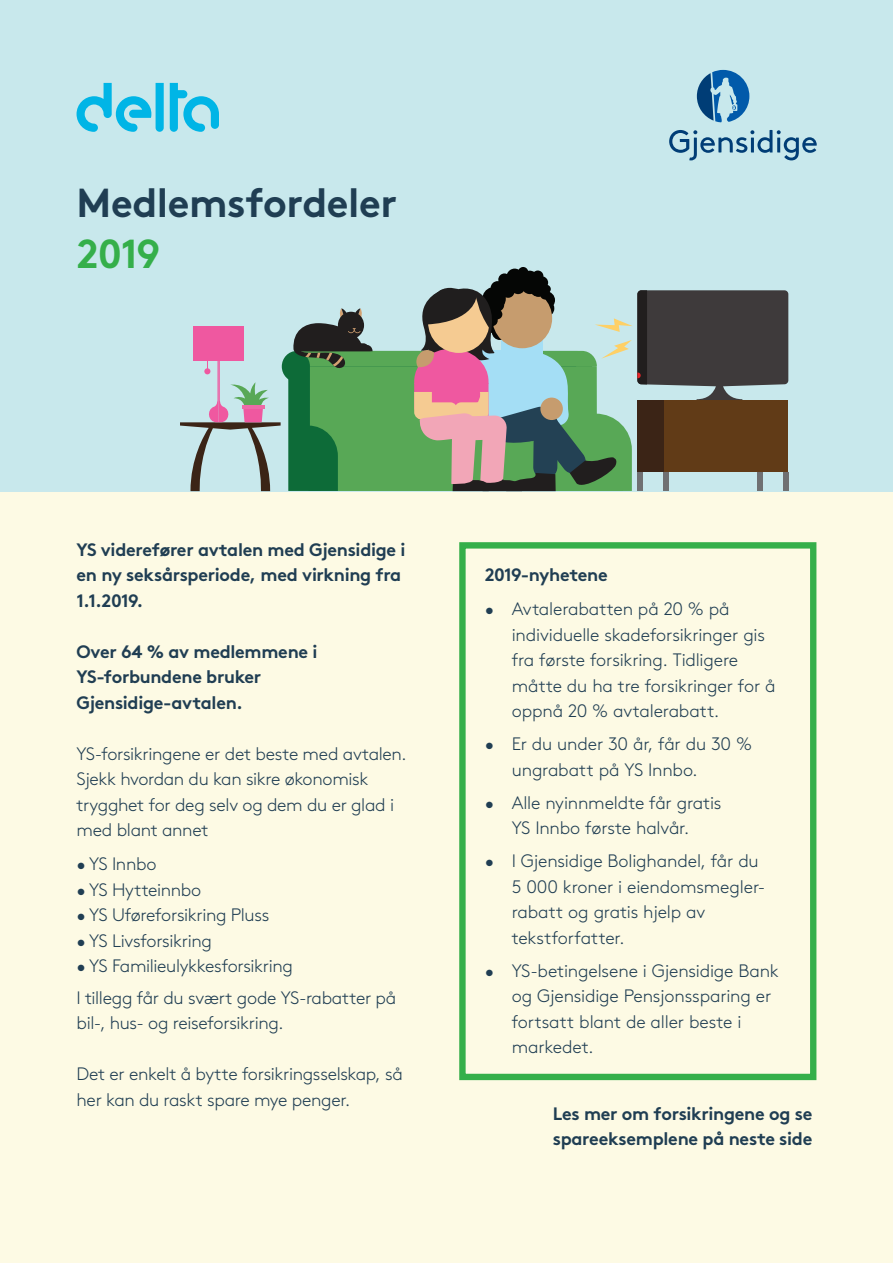
<style>
.page{position:relative;width:893px;height:1263px;background:#fdfae4}
.page>*{position:absolute;margin:0;border:0;box-sizing:border-box;transform-origin:0 0}
.t1{font:700 40.5px "Gjen Brown OT";letter-spacing:-.01em;color:#203e53}
.t2{font:700 40.5px "Gjen Brown OT";color:#35af4a}
.t3{font:300 18px/25.5px "Gjen Brown OT";letter-spacing:-.015em;color:#203e53}
.t4{font:700 18px/25.5px "Gjen Brown OT";letter-spacing:-.015em;color:#203e53}
.t5{font:18px "Gjen Brown OT Bold Alt";letter-spacing:-.02em;color:#203e53}
</style>
<div class="page">
<div style="left:0;top:0;width:893px;height:491px;background:#c8e8ec"></div>
<svg style="left:459px;top:542px;width:358px;height:539px"></svg>
<svg style="left:180px;top:360px;width:101px;height:131px"></svg>
<div style="left:193px;top:326px;width:26px;height:34px;background:#ef58a0"></div>
<div style="left:219px;top:326px;width:25px;height:34px;background:#ef58a0"></div>
<svg style="left:288px;top:267px;width:500px;height:224px"></svg>
<svg style="left:669px;top:130px;width:148px;height:30px"></svg>
<svg style="left:697px;top:70px;width:52px;height:52px"></svg>
<svg style="left:170px;top:83px;width:49px;height:49px"></svg>
<svg style="left:77px;top:83px;width:87px;height:49px"></svg>
<h1 class="t1" style="left:77px;top:170px;width:322px">Medlemsfordeler</h1>
<h1 class="t2" style="left:77px;top:221px;width:85px">2019</h1>
<p class="t4" style="left:77px;top:535px;width:330px">YS viderefører avtalen med Gjensidige i en ny seksårsperiode, med virkning fra<br>1.1.2019.</p>
<p class="t4" style="left:77px;top:637px;width:242px">Over 64 % av medlemmene i<br>YS-forbundene bruker<br>Gjensidige-avtalen.</p>
<p class="t3" style="left:77px;top:739px;width:332px">YS-forsikringene er det beste med avtalen.<br>Sjekk hvordan du kan sikre økonomisk trygghet for deg selv og dem du er glad i med blant annet</p>
<p class="t3" style="left:77px;top:850px;width:81px">• YS Innbo</p>
<p class="t3" style="left:77px;top:875px;width:126px">• YS Hytteinnbo</p>
<p class="t3" style="left:77px;top:901px;width:194px">• YS Uføreforsikring Pluss</p>
<p class="t3" style="left:77px;top:926px;width:137px">• YS Livsforsikring</p>
<p class="t3" style="left:77px;top:949px;width:321px;line-height:31.5px">• YS Familieulykkesforsikring<br>I tillegg får du svært gode YS-rabatter på</p>
<p class="t3" style="left:77px;top:1009px;width:209px">bil-, hus- og reiseforsikring.</p>
<p class="t3" style="left:77px;top:1060px;width:328px">Det er enkelt å bytte forsikringsselskap, så her kan du raskt spare mye penger.</p>
<p class="t5" style="left:485px;top:560px;width:125px">2019-nyhetene</p>
<p class="t3" style="left:512px;top:595px;width:265px;text-indent:-27px">• Avtalerabatten på 20 % på individuelle skadeforsikringer gis fra første forsikring. Tidligere måtte du ha tre forsikringer for å oppnå 20 % avtalerabatt.</p>
<p class="t3" style="left:512px;top:730px;width:242px;text-indent:-27px">• Er du under 30 år, får du 30 % ungrabatt på YS Innbo.</p>
<p class="t3" style="left:485px;top:788px;width:238px;text-align:center">• Alle nyinnmeldte får gratis<br>YS Innbo første halvår.</p>
<p class="t3" style="left:512px;top:847px;width:255px;text-indent:-27px">• I Gjensidige Bolighandel, får du<br>5 000 kroner i eiendomsmegler&shy;rabatt og gratis hjelp av tekstforfatter.</p>
<p class="t3" style="left:512px;top:956px;width:269px;text-indent:-27px">• YS-betingelsene i Gjensidige Bank og Gjensidige Pensjonssparing er fortsatt blant de aller beste i markedet.</p>
<p class="t4" style="left:553px;top:1099px;width:261px">Les mer om forsikringene og se spareeksemplene på neste side</p>
</div>
